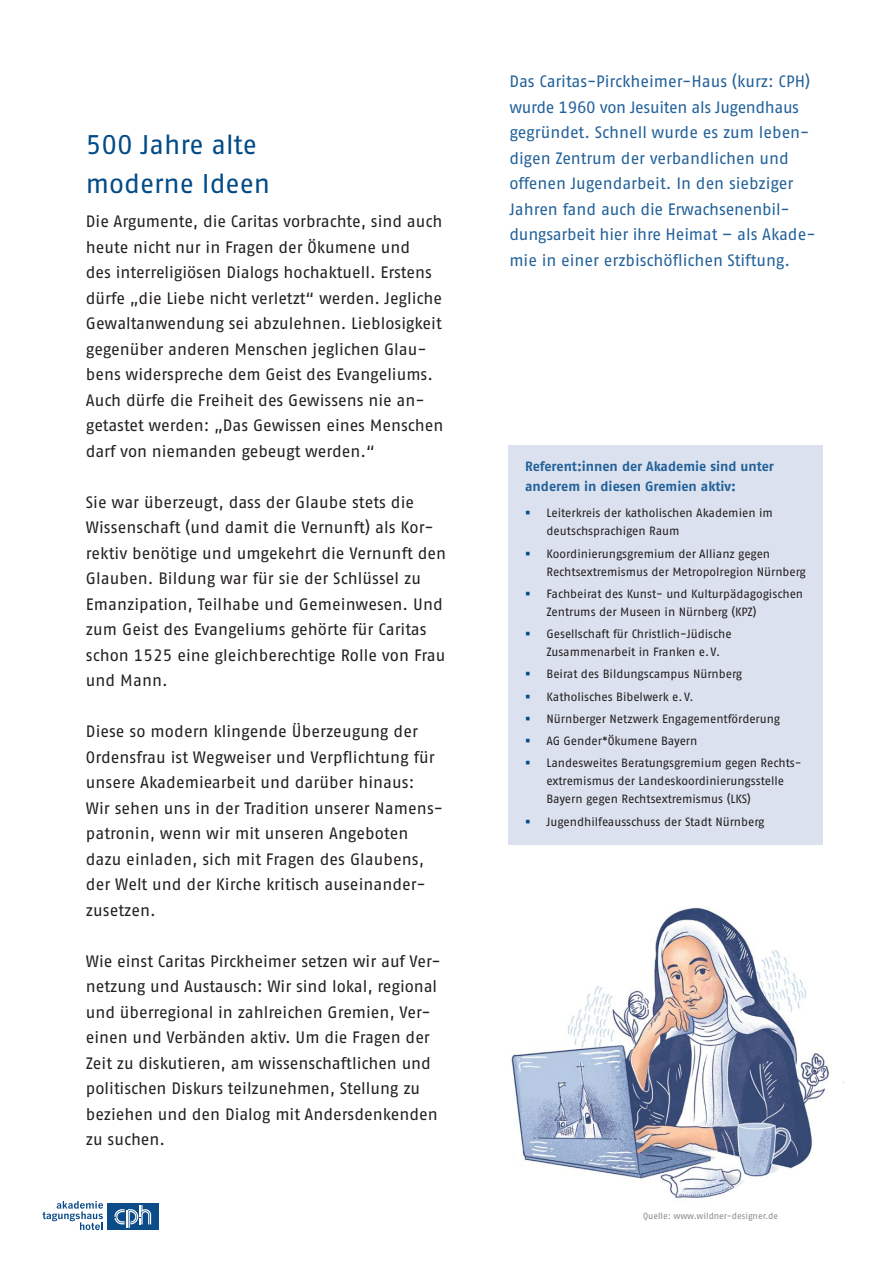
<style>
.page{position:relative;width:893px;height:1263px;background:#fff}
.page>*{position:absolute;margin:0;border:0;box-sizing:border-box;transform-origin:0 0}
.t1{font:27px/39px "Fago No Tf";color:#004b87}
.t2{font:16.5px/25.5px "Fago No Tf";color:#231f20}
.t3{font:16.5px/25.5px "Fago No Tf";letter-spacing:-.005em;color:#22619a}
.t4{font:13.5px/19.5px "Fago No Bold TF";letter-spacing:-.005em;color:#22619a}
.t5{font:12px/18px "Fago No Tf";letter-spacing:-.005em;color:#231f20}
.t6{font:9px "Fago No Tf";color:#57585a}
</style>
<div class="page">
<div style="left:107px;top:1203px;width:52px;height:27px;background:#0b4b88"></div>
<svg style="left:114px;top:1205px;width:37px;height:23px"></svg>
<svg style="left:43px;top:1201px;width:60px;height:29px"></svg>
<div style="left:508px;top:445px;width:315px;height:65px;background:#dbe1ee"></div>
<div style="left:508px;top:492px;width:315px;height:63px;background:#dbe1ee"></div>
<div style="left:508px;top:532px;width:315px;height:63px;background:#dbe1ee"></div>
<div style="left:508px;top:572px;width:315px;height:63px;background:#dbe1ee"></div>
<div style="left:508px;top:612px;width:315px;height:63px;background:#dbe1ee"></div>
<div style="left:508px;top:675px;width:315px;height:45px;background:#dbe1ee"></div>
<div style="left:508px;top:719px;width:315px;height:45px;background:#dbe1ee"></div>
<div style="left:508px;top:742px;width:315px;height:81px;background:#dbe1ee"></div>
<div style="left:508px;top:800px;width:315px;height:45px;background:#dbe1ee"></div>
<img style="left:511px;top:907px;width:333px;height:291px">
<h1 class="t1" style="left:86px;top:125px;width:186px">500 Jahre alte moderne Ideen</h1>
<p class="t2" style="left:86px;top:208px;width:359px">Die Argumente, die Caritas vorbrachte, sind auch heute nicht nur in Fragen der Ökumene und<br>des interreligiösen Dialogs hochaktuell. Erstens dürfe „die Liebe nicht verletzt“ werden. Jegliche Gewaltanwendung sei abzulehnen. Lieblosigkeit gegenüber anderen Menschen jeglichen Glau&shy;bens widerspreche dem Geist des Evangeliums.<br>Auch dürfe die Freiheit des Gewissens nie an&shy;getastet werden: „Das Gewissen eines Menschen darf von niemanden gebeugt werden.“</p>
<p class="t2" style="left:86px;top:489px;width:362px">Sie war überzeugt, dass der Glaube stets die Wissenschaft (und damit die Vernunft) als Kor&shy;rektiv benötige und umgekehrt die Vernunft den Glauben. Bildung war für sie der Schlüssel zu Emanzipation, Teilhabe und Gemeinwesen. Und zum Geist des Evangeliums gehörte für Caritas schon 1525 eine gleichberechtige Rolle von Frau und Mann.</p>
<p class="t2" style="left:86px;top:718px;width:359px">Diese so modern klingende Überzeugung der Ordensfrau ist Wegweiser und Verpflichtung für unsere Akademiearbeit und darüber hinaus:<br>Wir sehen uns in der Tradition unserer Namens&shy;patronin, wenn wir mit unseren Angeboten dazu einladen, sich mit Fragen des Glaubens, der Welt und der Kirche kritisch auseinander&shy;zusetzen.</p>
<p class="t2" style="left:86px;top:948px;width:356px">Wie einst Caritas Pirckheimer setzen wir auf Ver&shy;netzung und Austausch: Wir sind lokal, regional und überregional in zahlreichen Gremien, Ver&shy;einen und Verbänden aktiv. Um die Fragen der Zeit zu diskutieren, am wissenschaftlichen und politischen Diskurs teilzunehmen, Stellung zu beziehen und den Dialog mit Andersdenkenden zu suchen.</p>
<p class="t3" style="left:509px;top:68px;width:305px">Das Caritas-Pirckheimer-Haus (kurz: CPH) wurde 1960 von Jesuiten als Jugendhaus gegründet. Schnell wurde es zum leben&shy;digen Zentrum der verbandlichen und offenen Jugendarbeit. In den siebziger Jahren fand auch die Erwachsenenbil&shy;dungsarbeit hier ihre Heimat – als Akade&shy;mie in einer erzbischöflichen Stiftung.</p>
<p class="t4" style="left:525px;top:457px;width:250px">Referent:innen der Akademie sind unter anderem in diesen Gremien aktiv:</p>
<p class="t5" style="left:546px;top:504px;width:228px">Leiterkreis der katholischen Akademien im deutschsprachigen Raum</p>
<p class="t5" style="left:546px;top:544px;width:261px">Koordinierungsgremium der Allianz gegen<br>Rechtsextremismus der Metropolregion Nürnberg</p>
<p class="t5" style="left:546px;top:585px;width:258px">Fachbeirat des Kunst- und Kulturpädagogischen<br>Zentrums der Museen in Nürnberg (KPZ)</p>
<p class="t5" style="left:546px;top:625px;width:187px">Gesellschaft für Christlich-Jüdische<br>Zusammenarbeit in Franken e.V.</p>
<p class="t5" style="left:546px;top:663px;width:256px;line-height:22.2px">Beirat des Bildungscampus Nürnberg Katholisches Bibelwerk e.V.<br>Nürnberger Netzwerk Engagementförderung<br>AG Gender*Ökumene Bayern<br>Landesweites Beratungsgremium gegen Rechts-</p>
<p class="t5" style="left:546px;top:772px;width:239px">extremismus der Landeskoordinierungsstelle<br>Bayern gegen Rechtsextremismus (LKS)</p>
<p class="t5" style="left:546px;top:812px;width:219px">Jugendhilfeausschuss der Stadt Nürnberg</p>
<p class="t6" style="left:643px;top:1210px;width:137px">Quelle: www.wildner-designer.de</p>
</div>
